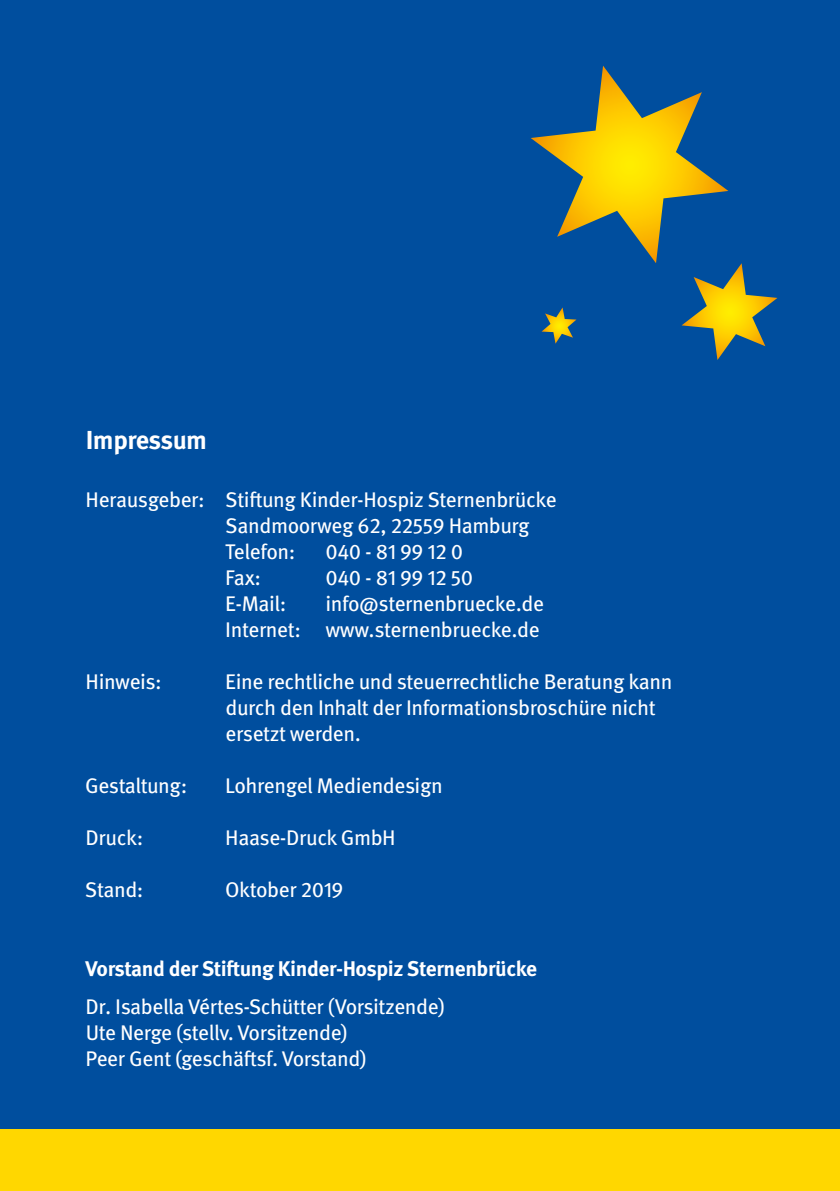
<style>
.page{position:relative;width:840px;height:1191px;background:#fff}
.page>*{position:absolute;margin:0;border:0;box-sizing:border-box;transform-origin:0 0}
.t1{font:700 26px "Meta OT";letter-spacing:-.025em;color:#fff}
.t2{font:21.2px/26px "Meta OT";letter-spacing:-.02em;color:#fff}
.t3{font:700 21.2px "Meta OT";letter-spacing:-.02em;color:#fff}
</style>
<div class="page">
<div style="left:0;top:0;width:839px;height:1191px;background:#004e9e"></div>
<svg style="left:531px;top:66px;width:246px;height:294px"></svg>
<div style="left:0;top:1129px;width:839px;height:62px;background:#ffd700"></div>
<p class="t1" style="left:86px;top:423px;width:123px">Impressum</p>
<p class="t2" style="left:225px;top:486px;width:333px;text-indent:-140px">Herausgeber: Stiftung Kinder-Hospiz Sternenbrücke<br>Sandmoorweg 62, 22559 Hamburg<br>Telefon:</p>
<p class="t2" style="left:325px;top:538px;width:139px">040 - 81 99 12 0</p>
<p class="t2" style="left:225px;top:564px;width:37px">Fax:</p>
<p class="t2" style="left:325px;top:564px;width:149px">040 - 81 99 12 50</p>
<p class="t2" style="left:225px;top:590px;width:62px">E-Mail:</p>
<p class="t2" style="left:225px;top:590px;width:320px;text-align:right">info@sternenbruecke.de<br>Internet: www.sternenbruecke.de</p>
<p class="t2" style="left:86px;top:668px;width:78px">Hinweis:</p>
<p class="t2" style="left:225px;top:668px;width:448px">Eine rechtliche und steuerrechtliche Beratung kann durch den Inhalt der Informationsbroschüre nicht ersetzt werden.</p>
<p class="t2" style="left:85px;top:772px;width:103px">Gestaltung:</p>
<p class="t2" style="left:225px;top:772px;width:219px">Lohrengel Mediendesign</p>
<p class="t2" style="left:86px;top:824px;width:59px">Druck:</p>
<p class="t2" style="left:225px;top:824px;width:172px">Haase-Druck GmbH</p>
<p class="t2" style="left:85px;top:876px;width:60px">Stand:</p>
<p class="t2" style="left:225px;top:876px;width:120px">Oktober 2019</p>
<p class="t3" style="left:85px;top:955px;width:453px">Vorstand der Stiftung Kinder-Hospiz Sternenbrücke</p>
<p class="t2" style="left:86px;top:994px;width:360px">Dr. Isabella Vértes-Schütter (Vorsitzende)<br>Ute Nerge (stellv. Vorsitzende)<br>Peer Gent (geschäftsf. Vorstand)</p>
</div>
